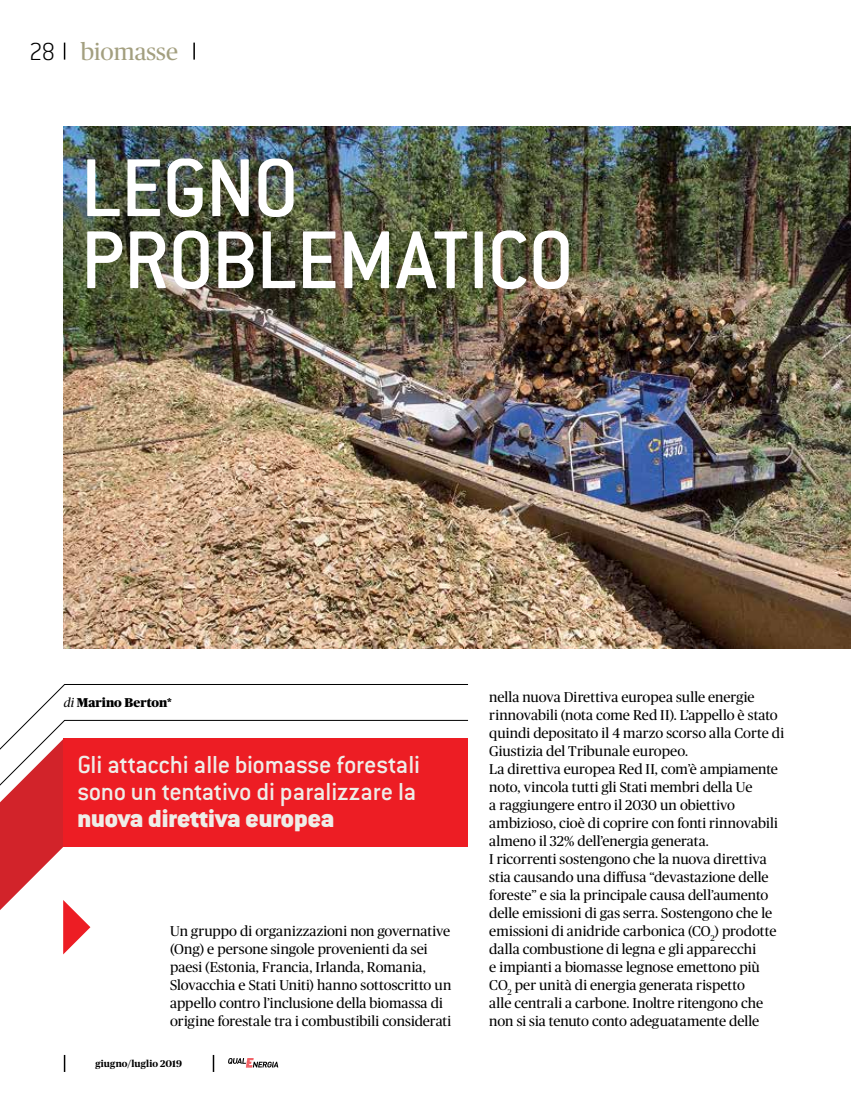
<style>
.page{position:relative;width:851px;height:1106px;background:#fff}
.page>*{position:absolute;margin:0;border:0;box-sizing:border-box;transform-origin:0 0}
.t1{font:500 90px/72px "Conduit ITC Std";letter-spacing:-.02em;color:#fff}
.t2{font:500 27px/27px "Conduit ITC Std";letter-spacing:-.01em;color:#efede8}
.t3{font:900 27px "Conduit ITC Std";color:#efede8}
.t4{font:24px "Publico";color:#a39f7f}
.t5{font:14.25px/18px "Publico";color:#000}
.t6{font:900 12.75px "Publico";color:#000}
.t7{font:700 9.75px "Publico";letter-spacing:.015em;color:#000}
.s1{font-family:"Conduit ITC Std";font-weight:200;font-size:27px;color:#000}
.s2{font-weight:400;font-style:italic}
</style>
<div class="page">
<svg style="left:64px;top:43px;width:1px;height:17px"></svg>
<svg style="left:193px;top:43px;width:2px;height:17px"></svg>
<svg style="left:228px;top:1058px;width:50px;height:9px"></svg>
<svg style="left:213px;top:1054px;width:1px;height:17px"></svg>
<svg style="left:64px;top:1054px;width:1px;height:17px"></svg>
<svg style="left:10px;top:684px;width:458px;height:163px"></svg>
<svg style="left:0;top:738px;width:90px;height:216px"></svg>
<div style="left:64px;top:738px;width:404px;height:108px;background:#ed1d24"></div>
<img style="left:64px;top:126px;width:786px;height:522px">
<h3 class="t4" style="left:29px;top:38px;width:151px"><span class="s1">28</span> biomasse</h3>
<h1 class="t1" style="left:80px;top:149px;width:495px">LEGNO<br>PROBLEMATICO</h1>
<p class="t6" style="left:64px;top:695px;width:109px"><span class="s2">di</span> Marino Berton*</p>
<h2 class="t2" style="left:77px;top:749px;width:344px">Gli attacchi alle biomasse forestali sono un tentativo di paralizzare la</h2>
<h2 class="t3" style="left:77px;top:803px;width:258px">nuova direttiva europea</h2>
<p class="t5" style="left:170px;top:922px;width:282px">Un gruppo di organizzazioni non governative (Ong) e persone singole provenienti da sei paesi (Estonia, Francia, Irlanda, Romania, Slovacchia e Stati Uniti) hanno sottoscritto un appello contro l’inclusione della biomassa di origine forestale tra i combustibili considerati</p>
<p class="t7" style="left:95px;top:1058px;width:88px">giugno/luglio 2019</p>
<p class="t5" style="left:489px;top:688px;width:296px">nella nuova Direttiva europea sulle energie rinnovabili (nota come Red II). L’appello è stato quindi depositato il 4 marzo scorso alla Corte di Giustizia del Tribunale europeo.<br>La direttiva europea Red II, com’è ampiamente noto, vincola tutti gli Stati membri della Ue<br>a raggiungere entro il 2030 un obiettivo ambizioso, cioè di coprire con fonti rinnovabili almeno il 32% dell’energia generata.<br>I ricorrenti sostengono che la nuova direttiva stia causando una diffusa “devastazione delle foreste” e sia la principale causa dell’aumento delle emissioni di gas serra. Sostengono che le emissioni di anidride carbonica (CO<sub>2</sub>) prodotte dalla combustione di legna e gli apparecchi<br>e impianti a biomasse legnose emettono più CO<sub>2</sub> per unità di energia generata rispetto<br>alle centrali a carbone. Inoltre ritengono che non si sia tenuto conto adeguatamente delle</p>
</div>
